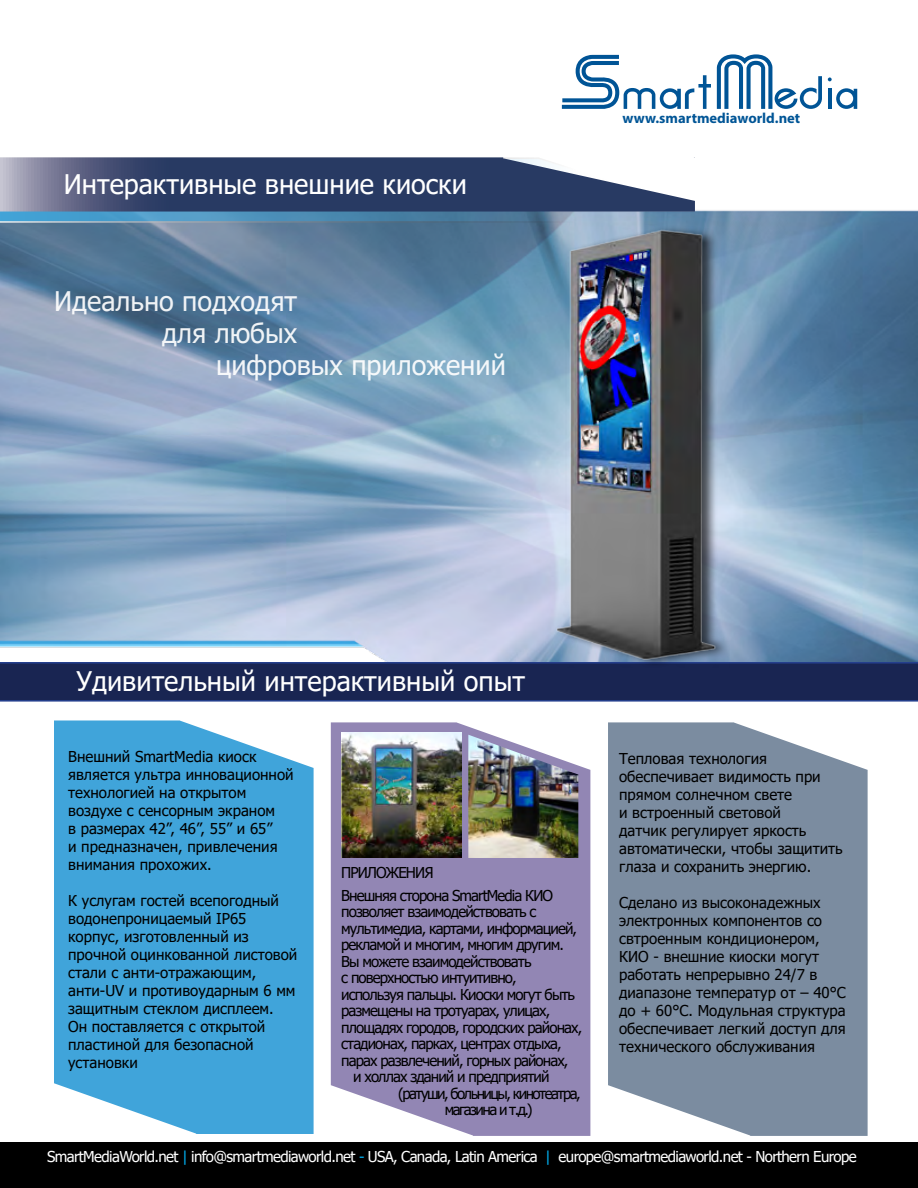
<style>
.page{position:relative;width:918px;height:1188px;background:#fff}
.page>*{position:absolute;margin:0;border:0;box-sizing:border-box;transform-origin:0 0}
.t1{font:27px "Tahoma";color:#fff}
.t2{font:15px/18px "Tahoma";color:#000}
.t3{font:15px "Tahoma";letter-spacing:-.06em;color:#000}
.t4{font:15px "Tahoma";letter-spacing:-.04em;color:#fff}
.t5{font:15px "Tahoma";letter-spacing:-.1em;color:#000}
.t6{font:700 14.55px "Myriad Pro";color:#005596}
.s1{color:#00aeef}
</style>
<div class="page">
<svg style="left:836px;top:88px;width:21px;height:21px"></svg>
<svg style="left:717px;top:54px;width:105px;height:55px"></svg>
<hr style="left:828px;top:88px;width:3px;height:21px;background:#005496">
<svg style="left:828px;top:77px;width:4px;height:4px"></svg>
<svg style="left:562px;top:55px;width:149px;height:54px"></svg>
<div style="left:54px;top:720px;width:260px;height:414px;background:#40a4da"></div>
<svg style="left:331px;top:722px;width:259px;height:414px;background:#998eb9"></svg>
<div style="left:608px;top:722px;width:260px;height:414px;background:#7b8ca0"></div>
<img style="left:468px;top:735px;width:110px;height:123px">
<img style="left:573px;top:736px;width:1px;height:39px">
<img style="left:0;top:210px;width:918px;height:452px">
<svg style="left:0;top:662px;width:918px;height:40px;background:#1c2958"></svg>
<svg style="left:0;top:210px;width:696px;height:13px;background:#5d92b5"></svg>
<svg style="left:0;top:157px;width:695px;height:55px;background:#505d7f"></svg>
<img style="left:342px;top:733px;width:120px;height:125px">
<div style="left:558px;top:224px;width:172px;height:444px;background:#000;opacity:.67"></div>
<img style="left:531px;top:226px;width:214px;height:433px">
<div style="left:0;top:1142px;width:918px;height:46px;background:#000"></div>
<p class="t1" style="left:64px;top:166px;width:405px">Интерактивные внешние киоски</p>
<h1 class="t1" style="left:54px;top:283px;width:245px">Идеально подходят</h1>
<h1 class="t1" style="left:162px;top:315px;width:137px">для любых</h1>
<h1 class="t1" style="left:216px;top:347px;width:291px">цифровых приложений</h1>
<p class="t6" style="left:622px;top:108px;width:179px">www.smartmediaworld.net</p>
<p class="t1" style="left:77px;top:663px;width:450px">Удивительный интерактивный опыт</p>
<p class="t2" style="left:68px;top:748px;width:227px">Внешний SmartMedia киоск является ультра инновационной технологией на открытом воздухе с сенсорным экраном<br>в размерах 42”, 46”, 55” и 65”<br>и предназначен, привлечения внимания прохожих.</p>
<p class="t2" style="left:68px;top:892px;width:231px">К услугам гостей всепогодный водонепроницаемый IP65 корпус, изготовленный из прочной оцинкованной листовой стали с анти-отражающим, анти-UV и противоударным 6 мм защитным стеклом дисплеем.<br>Он поставляется с открытой пластиной для безопасной установки</p>
<p class="t3" style="left:341px;top:862px;width:94px">ПРИЛОЖЕНИЯ</p>
<p class="t3" style="left:341px;top:885px;width:213px">Внешняя сторона SmartMedia КИО</p>
<p class="t3" style="left:341px;top:902px;width:197px">позволяет взаимодействовать с</p>
<p class="t3" style="left:341px;top:918px;width:237px">мультимедиа, картами, информацией,</p>
<p class="t3" style="left:341px;top:935px;width:224px">рекламой и многим, многим другим.</p>
<p class="t3" style="left:341px;top:951px;width:192px">Вы можете взаимодействовать</p>
<p class="t3" style="left:341px;top:968px;width:177px">с поверхностью интуитивно,</p>
<p class="t3" style="left:341px;top:984px;width:235px">используя пальцы. Киоски могут быть</p>
<p class="t3" style="left:341px;top:1001px;width:211px">размещены на тротуарах, улицах,</p>
<p class="t3" style="left:341px;top:1017px;width:243px">площадях городов, городских районах,</p>
<p class="t3" style="left:341px;top:1034px;width:222px">стадионах, парках, центрах отдыха,</p>
<p class="t3" style="left:341px;top:1050px;width:229px">парах развлечений, горных районах,</p>
<p class="t3" style="left:353px;top:1067px;width:198px">и холлах зданий и предприятий</p>
<p class="t5" style="left:398px;top:1083px;width:184px">(ратуши, больницы, кинотеатра,</p>
<p class="t5" style="left:445px;top:1100px;width:89px">магазина и т.д.)</p>
<p class="t2" style="left:619px;top:750px;width:225px">Тепловая технология обеспечивает видимость при прямом солнечном свете<br>и встроенный световой<br>датчик регулирует яркость автоматически, чтобы защитить глаза и сохранить энергию.</p>
<p class="t2" style="left:619px;top:894px;width:228px">Сделано из высоконадежных электронных компонентов со свтроенным кондиционером,<br>КИО - внешние киоски могут работать непрерывно 24/7 в диапазоне температур от – 40°С до + 60°С. Модульная структура обеспечивает легкий доступ для технического обслуживания</p>
<p class="t4" style="left:47px;top:1147px;width:811px">SmartMediaWorld.net <span class="s1">|</span> info@smartmediaworld.net <span class="s1">-</span> USA, Canada, Latin America <span class="s1">|</span> europe@smartmediaworld.net - Northern Europe</p>
</div>
